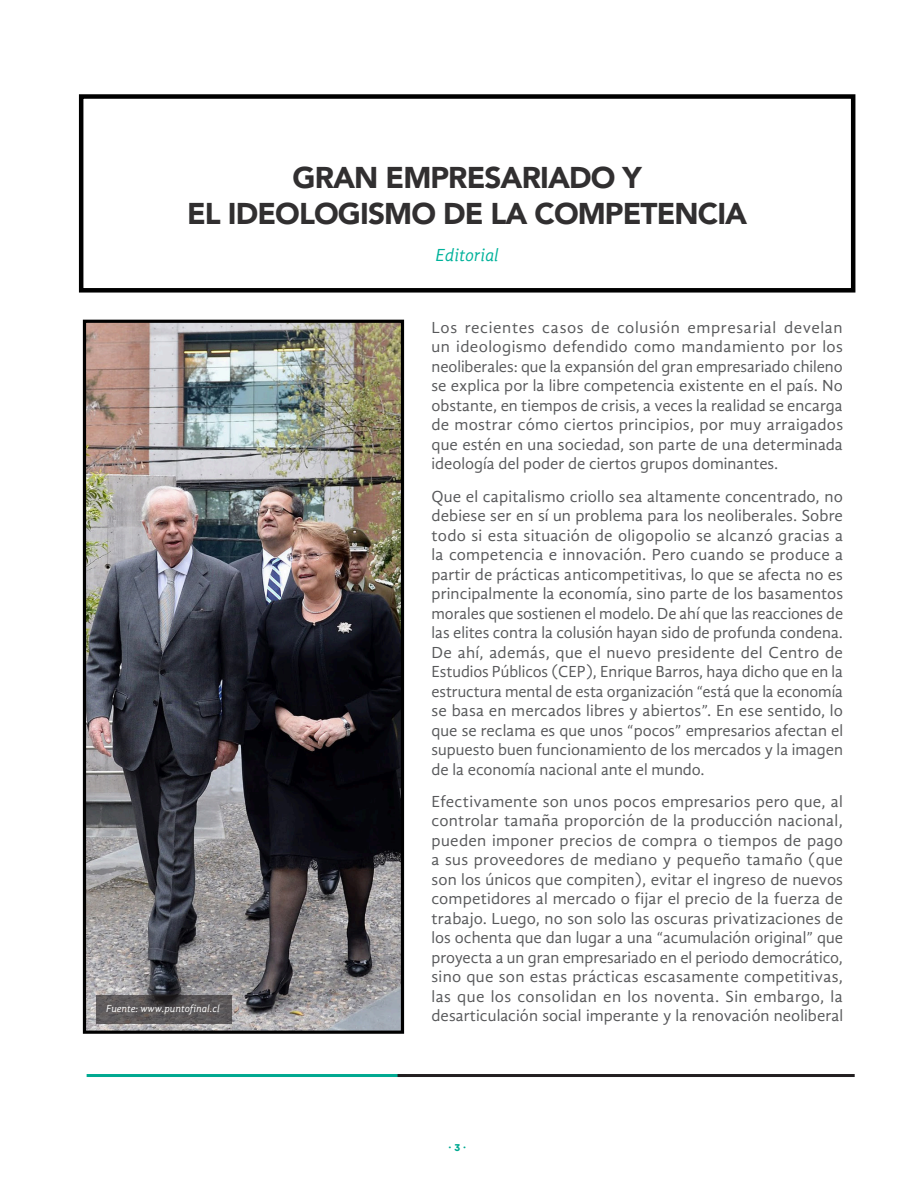
<style>
.page{position:relative;width:918px;height:1188px;background:#fff}
.page>*{position:absolute;margin:0;border:0;box-sizing:border-box;transform-origin:0 0}
.Títulos{font:900 30px "Avenir";letter-spacing:-.03em;color:#312f30}
.Cuerpo_de_Texto{font:italic 18px "Gandhi Sans";color:#00b29b}
.Cuerpo_de_Texto-2{font:16.5px/19.5px "Gandhi Sans";color:#57585a;text-align:justify}
.Cuerpo_de_Texto-3{font:italic 10.5px "Gandhi Sans";color:#fff}
.t1{font:700 10.5px "Dax Pro";color:#00a991}
.s1{font-family:"Archive";font-weight:400}
</style>
<div class="page">
<img style="left:87px;top:324px;width:313px;height:706px">
<div style="left:83px;top:320px;width:321px;height:714px;border:3px solid #000"></div>
<div style="left:79px;top:94px;width:776px;height:199px;border:4px solid #000"></div>
<hr style="left:87px;top:1074px;width:320px;height:3px;background:#00a991">
<hr style="left:398px;top:1074px;width:457px;height:3px;background:#231f20">
<svg style="left:96px;top:995px;width:135px;height:28px;background:#585455"></svg>
<p class="Títulos" style="left:293px;top:152px;width:351px">GRAN EMPRESARIADO Y</p>
<p class="Títulos" style="left:187px;top:188px;width:562px">EL IDEOLOGISMO DE LA COMPETENCIA</p>
<p class="Cuerpo_de_Texto" style="left:436px;top:244px;width:65px">Editorial</p>
<p class="Cuerpo_de_Texto-3" style="left:106px;top:1003px;width:115px">Fuente: www.puntofinal.cl</p>
<p class="Cuerpo_de_Texto-2" style="left:432px;top:318px;width:413px">Los recientes casos de colusión empresarial develan un ideologismo defendido como mandamiento por los neoliberales: que la expansión del gran empresariado chileno se explica por la libre competencia existente en el país. No obstante, en tiempos de crisis, a veces la realidad se encarga de mostrar cómo ciertos principios, por muy arraigados que estén en una sociedad, son parte de una determinada ideología del poder de ciertos grupos dominantes.</p>
<p class="Cuerpo_de_Texto-2" style="left:432px;top:486px;width:413px">Que el capitalismo criollo sea altamente concentrado, no debiese ser en sí un problema para los neoliberales. Sobre todo si esta situación de oligopolio se alcanzó gracias a la competencia e innovación. Pero cuando se produce a partir de prácticas anticompetitivas, lo que se afecta no es principalmente la economía, sino parte de los basamentos morales que sostienen el modelo. De ahí que las reacciones de las elites contra la colusión hayan sido de profunda condena.<br>De ahí, además, que el nuevo presidente del Centro de Estudios Públicos (CEP), Enrique Barros, haya dicho que en la estructura mental de esta organización “está que la economía se basa en mercados libres y abiertos”. En ese sentido, lo que se reclama es que unos “pocos” empresarios afectan el supuesto buen funcionamiento de los mercados y la imagen de la economía nacional ante el mundo.</p>
<p class="Cuerpo_de_Texto-2" style="left:432px;top:792px;width:413px">Efectivamente son unos pocos empresarios pero que, al controlar tamaña proporción de la producción nacional, pueden imponer precios de compra o tiempos de pago a sus proveedores de mediano y pequeño tamaño (que son los únicos que compiten), evitar el ingreso de nuevos competidores al mercado o fijar el precio de la fuerza de trabajo. Luego, no son solo las oscuras privatizaciones de los ochenta que dan lugar a una “acumulación original” que proyecta a un gran empresariado en el periodo democrático, sino que son estas prácticas escasamente competitivas, las que los consolidan en los noventa. Sin embargo, la desarticulación social imperante y la renovación neoliberal</p>
<p class="t1" style="left:449px;top:1140px;width:19px">· <span class="s1">3</span> ·</p>
</div>
